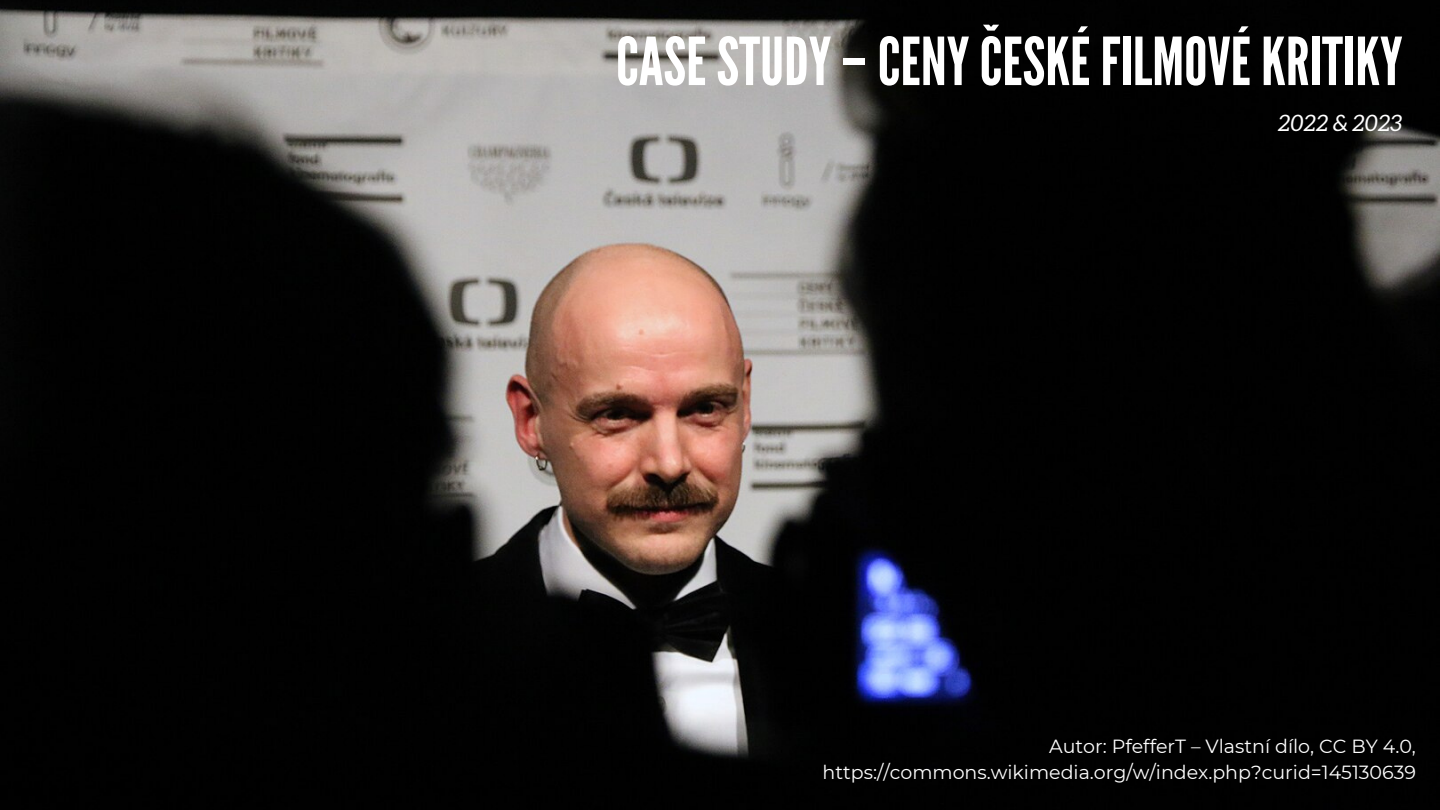
<style>
.page{position:relative;width:1440px;height:810px;background:#fff}
.page>*{position:absolute;margin:0;border:0;box-sizing:border-box;transform-origin:0 0}
.t1{font:66px "League Gothic";color:#fff}
.t2{font:italic 22.5px "Aleo";color:#fff}
.t3{font:19px/26.2px "Montserrat";color:#fff;text-align:right}
</style>
<div class="page">
<img style="left:0;top:0;width:1440px;height:810px">
<h1 class="t1" style="left:616px;top:23px;width:788px">CASESTUDY–CENYČESKÉ FILMOVÉKRITIKY</h1>
<p class="t2" style="left:1278px;top:111px;width:126px">2022 &amp; 2023</p>
<p class="t3" style="left:823px;top:733px;width:595px">Autor: PfefferT – Vlastní dílo, CC BY 4.0, https://commons.wikimedia.org/w/index.php?curid=145130639</p>
</div>
